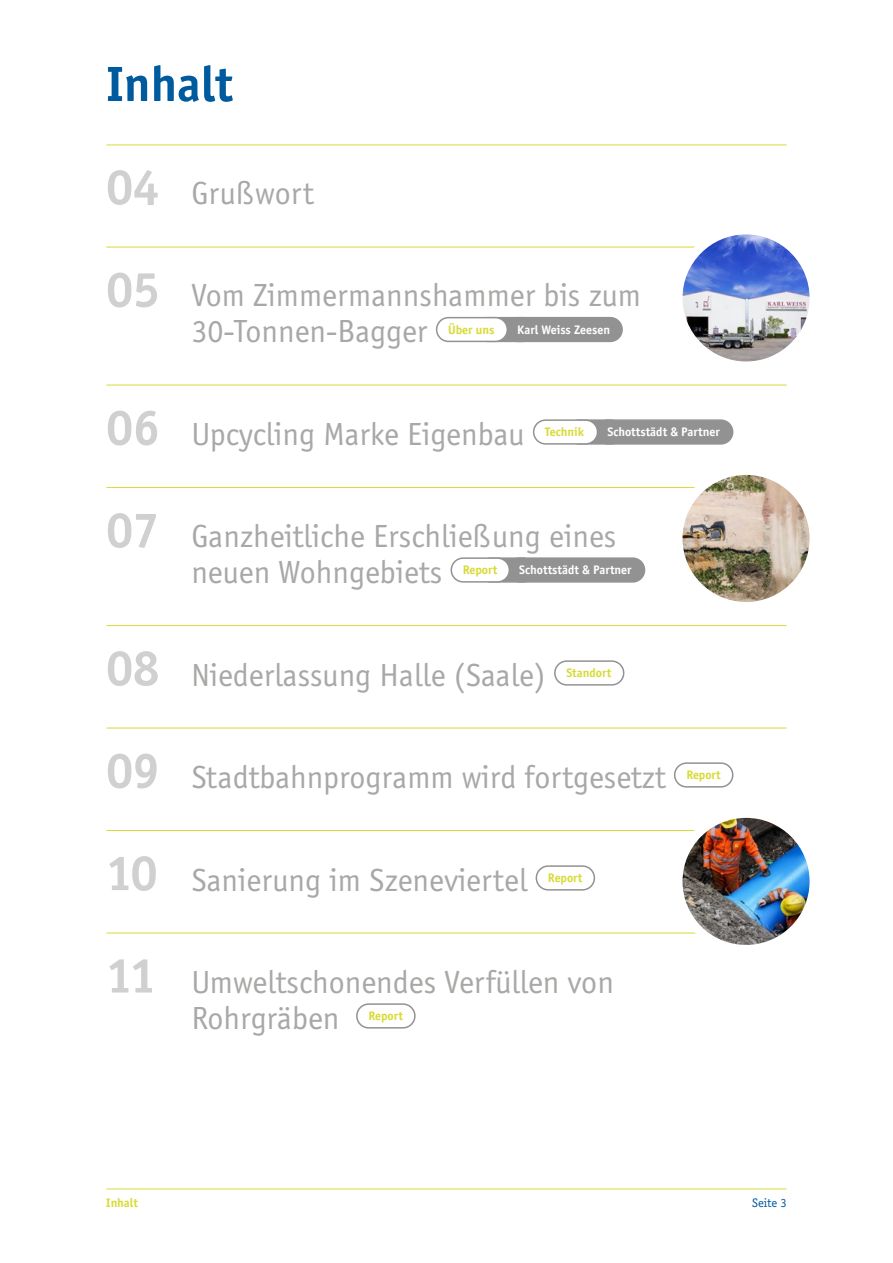
<style>
.page{position:relative;width:893px;height:1263px;background:#fff}
.page>*{position:absolute;margin:0;border:0;box-sizing:border-box;transform-origin:0 0}
.t1{font:700 51px/102.4px "Officina Sans";color:#d0d0d0}
.t2{font:700 51px "Officina Sans";color:#005a9e}
.t3{font:33px/36px "Officina Sans";color:#a8a8a7}
.t4{font:700 12.75px "Officina Sans";color:#fff}
.t5{font:700 12.75px "Officina Sans";color:#d7db35}
.t6{font:12.75px "Officina Serif";color:#005a9e}
</style>
<div class="page">
<hr style="left:107px;top:1188px;width:679px;height:1px;background:#d7db35">
<div style="left:577px;top:419px;width:37px;height:26px;background:#929292;border:2px solid #929292"></div>
<div style="left:486px;top:317px;width:37px;height:25px;background:#929292"></div>
<div style="left:488px;top:557px;width:37px;height:26px;background:#929292;border:2px solid #929292"></div>
<div style="left:596px;top:420px;width:137px;height:24px;background:#929292;border-radius:12px"></div>
<div style="left:595px;top:419px;width:138px;height:26px;border:2px solid #929292;border-radius:12px"></div>
<div style="left:505px;top:318px;width:117px;height:23px;background:#929292;border-radius:12px"></div>
<div style="left:505px;top:317px;width:118px;height:25px;border:2px solid #929292;border-radius:12px"></div>
<div style="left:508px;top:558px;width:136px;height:24px;background:#929292;border-radius:12px"></div>
<div style="left:507px;top:557px;width:138px;height:26px;border:2px solid #929292;border-radius:12px"></div>
<div style="left:554px;top:660px;width:70px;height:26px;border:2px solid #929292;border-radius:12px"></div>
<div style="left:674px;top:762px;width:59px;height:26px;border:2px solid #929292;border-radius:12px"></div>
<div style="left:536px;top:865px;width:59px;height:25px;border:2px solid #929292;border-radius:12px"></div>
<div style="left:356px;top:1003px;width:60px;height:25px;border:2px solid #929292;border-radius:12px"></div>
<hr style="left:107px;top:385px;width:679px;height:1px;background:#d7db35">
<hr style="left:107px;top:487px;width:679px;height:1px;background:#d7db35">
<hr style="left:107px;top:625px;width:679px;height:1px;background:#d7db35">
<hr style="left:107px;top:728px;width:679px;height:1px;background:#d7db35">
<hr style="left:107px;top:830px;width:679px;height:1px;background:#d7db35">
<hr style="left:107px;top:933px;width:679px;height:1px;background:#d7db35">
<hr style="left:107px;top:145px;width:679px;height:1px;background:#d7db35">
<hr style="left:107px;top:247px;width:679px;height:1px;background:#d7db35">
<div style="left:534px;top:420px;width:63px;height:24px;background:#fff;border-radius:12px"></div>
<div style="left:533px;top:419px;width:65px;height:26px;border:2px solid #929292;border-radius:12px"></div>
<div style="left:451px;top:558px;width:58px;height:24px;background:#fff;border-radius:12px"></div>
<div style="left:451px;top:557px;width:59px;height:26px;border:2px solid #929292;border-radius:12px"></div>
<img style="left:678px;top:470px;width:136px;height:136px;border-radius:68px">
<div style="left:673px;top:466px;width:146px;height:145px;border:9px solid #fff;border-radius:50%"></div>
<img style="left:678px;top:813px;width:136px;height:136px;border-radius:68px">
<div style="left:673px;top:809px;width:146px;height:145px;border:9px solid #fff;border-radius:50%"></div>
<img style="left:678px;top:230px;width:136px;height:136px;border-radius:68px">
<div style="left:673px;top:225px;width:146px;height:145px;border:9px solid #fff;border-radius:50%"></div>
<div style="left:437px;top:318px;width:70px;height:23px;background:#fff;border-radius:12px"></div>
<div style="left:436px;top:317px;width:72px;height:25px;border:2px solid #929292;border-radius:12px"></div>
<h1 class="t2" style="left:106px;top:53px;width:128px">Inhalt</h1>
<h1 class="t1" style="left:106px;top:136px;width:55px">04<br>05</h1>
<h1 class="t1" style="left:106px;top:376px;width:55px">06<br>07</h1>
<h1 class="t1" style="left:106px;top:617px;width:55px;text-align:justify">08<br>09<br>10<br>11</h1>
<p class="t3" style="left:191px;top:176px;width:124px">Grußwort</p>
<p class="t3" style="left:191px;top:278px;width:451px">Vom Zimmermannshammer bis zum<br>30-Tonnen-Bagger</p>
<p class="t5" style="left:448px;top:322px;width:48px">Über uns</p>
<p class="t4" style="left:517px;top:322px;width:95px">Karl Weiss Zeesen</p>
<p class="t3" style="left:191px;top:416px;width:335px">Upcycling Marke Eigenbau</p>
<p class="t5" style="left:545px;top:424px;width:40px">Technik</p>
<p class="t4" style="left:607px;top:424px;width:114px">Schottstädt &amp; Partner</p>
<p class="t3" style="left:191px;top:518px;width:426px">Ganzheitliche Erschließung eines neuen Wohngebiets</p>
<p class="t4" style="left:519px;top:562px;width:114px">Schottstädt &amp; Partner</p>
<p class="t5" style="left:463px;top:562px;width:36px">Report</p>
<p class="t3" style="left:191px;top:657px;width:356px">Niederlassung Halle (Saale)</p>
<p class="t5" style="left:566px;top:665px;width:46px">Standort</p>
<p class="t3" style="left:191px;top:759px;width:476px">Stadtbahnprogramm wird fortgesetzt</p>
<p class="t5" style="left:686px;top:767px;width:36px">Report</p>
<p class="t3" style="left:191px;top:862px;width:337px">Sanierung im Szeneviertel</p>
<p class="t5" style="left:548px;top:870px;width:36px">Report</p>
<p class="t3" style="left:191px;top:964px;width:424px">Umweltschonendes Verfüllen von<br>Rohrgräben</p>
<p class="t5" style="left:368px;top:1008px;width:36px">Report</p>
<p class="t5" style="left:106px;top:1195px;width:33px">Inhalt</p>
<p class="t6" style="left:752px;top:1195px;width:36px">Seite 3</p>
</div>
